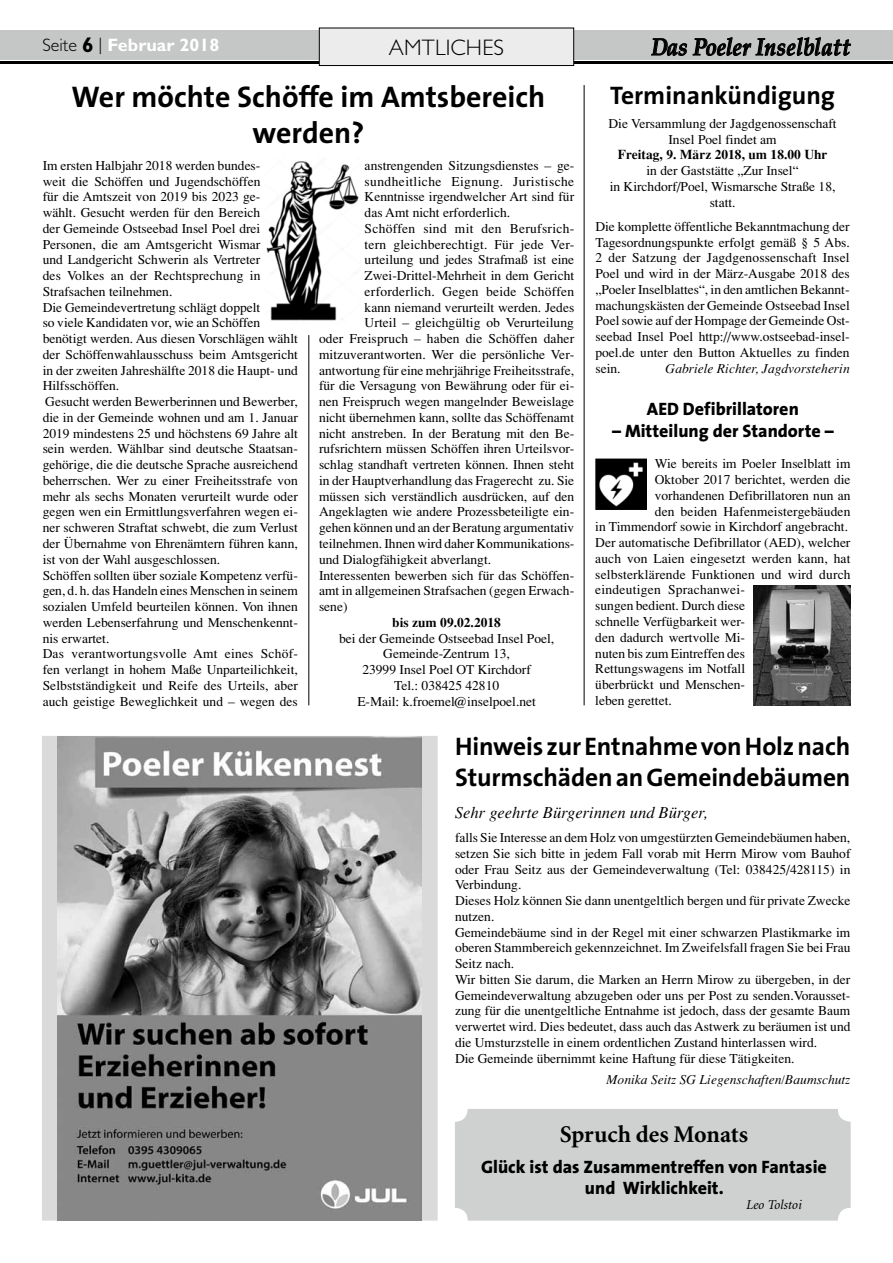
<style>
.page{position:relative;width:893px;height:1263px;background:#fff}
.page>*{position:absolute;margin:0;border:0;box-sizing:border-box;transform-origin:0 0}
.t1{font:700 30px/36px "The Sans";color:#000;text-align:center}
.t2{font:700 25.5px/30.6px "The Sans";letter-spacing:-.005em;color:#000}
.t3{font:italic 700 24.15px "Palatino";letter-spacing:.005em;color:#000;scale:.87 1}
.t4{font:700 24px "Minion";letter-spacing:-.005em;color:#000}
.t5{font:300 22.5px "Gill Sans";letter-spacing:.01em;color:#000}
.t6{font:800 18px/21px "The Sans";color:#000;text-align:center}
.t7{font:700 18px "Gill Sans";color:#fff}
.t8{font:italic 16.5px "Times";color:#000}
.t9{font:13.5px/15.8px "Times";color:#000;text-align:center}
.t10{font:13.5px "Times";letter-spacing:.02em;color:#000}
.t11{font:italic 13.5px "Times";color:#000}
.t12{font:700 13.5px "Times";color:#000}
.t13{font:13.5px "Times";letter-spacing:.03em;color:#000}
.t14{font:italic 13.5px "Minion";color:#000}
.s1{font-weight:300;color:#000}
.s2{font-size:21px;color:#000}
</style>
<div class="page">
<div style="left:0;top:30px;width:893px;height:30px;background:#c5c6c6"></div>
<svg style="left:651px;top:38px;width:36px;height:18px"></svg>
<svg style="left:693px;top:37px;width:158px;height:20px"></svg>
<hr style="left:0;top:61px;width:893px;height:3px;background:#000">
<div style="left:319px;top:28px;width:255px;height:38px;background:#ececed"></div>
<div style="left:319px;top:28px;width:255px;height:38px;border:1px solid #000"></div>
<div style="left:455px;top:1109px;width:395px;height:111px;background:#cfd0d0;border-radius:13px"></div>
<div style="left:455px;top:1109px;width:395px;height:111px;border:1px solid #cfd0d0;border-radius:13px"></div>
<div style="left:42px;top:736px;width:395px;height:484px;background:#dadada"></div>
<hr style="left:584px;top:85px;width:1px;height:620px;background:#000">
<img style="left:266px;top:161px;width:93px;height:160px">
<hr style="left:308px;top:335px;width:1px;height:370px;background:#000">
<img style="left:754px;top:585px;width:96px;height:120px">
<img style="left:595px;top:459px;width:51px;height:50px">
<img style="left:58px;top:736px;width:364px;height:484px">
<h3 class="t7" style="left:43px;top:34px;width:178px"><span class="s1">SEITE</span> <span class="s2">6</span> <span class="s1">|</span> Februar 2018</h3>
<h3 class="t3" style="left:651px;top:28px;width:230px">Das Poeler Inselblatt</h3>
<h3 class="t5" style="left:389px;top:35px;width:115px">AMTLICHES</h3>
<h1 class="t1" style="left:72px;top:78px;width:475px">Wer möchte Schöffe im Amtsbereich werden?</h1>
<p class="t9" style="left:365px;top:157px;width:211px">anstrengenden Sitzungsdienstes – ge-</p>
<p class="t13" style="left:365px;top:173px;width:211px">sundheitliche Eignung. Juristische</p>
<p class="t9" style="left:365px;top:189px;width:211px">Kenntnisse irgendwelcher Art sind für</p>
<p class="t9" style="left:365px;top:205px;width:147px">das Amt nicht erforderlich.</p>
<p class="t10" style="left:365px;top:221px;width:211px">Schöffen sind mit den Berufsrich-</p>
<p class="t9" style="left:365px;top:236px;width:211px">tern gleichberechtigt. Für jede Ver-</p>
<p class="t9" style="left:365px;top:252px;width:211px">urteilung und jedes Strafmaß ist eine</p>
<p class="t9" style="left:365px;top:268px;width:211px">Zwei-Drittel-Mehrheit in dem Gericht</p>
<p class="t10" style="left:365px;top:284px;width:211px">erforderlich. Gegen beide Schöffen</p>
<p class="t9" style="left:365px;top:299px;width:211px">kann niemand verurteilt werden. Jedes</p>
<p class="t9" style="left:365px;top:315px;width:211px">Urteil – gleichgültig ob Verurteilung</p>
<p class="t9" style="left:319px;top:331px;width:257px">oder Freispruch – haben die Schöffen daher</p>
<p class="t9" style="left:319px;top:346px;width:257px">mitzuverantworten. Wer die persönliche Ver-</p>
<p class="t9" style="left:319px;top:362px;width:257px">antwortung für eine mehrjährige Freiheitsstrafe,</p>
<p class="t9" style="left:319px;top:378px;width:257px">für die Versagung von Bewährung oder für ei-</p>
<p class="t9" style="left:319px;top:394px;width:257px">nen Freispruch wegen mangelnder Beweislage</p>
<p class="t9" style="left:319px;top:409px;width:257px">nicht übernehmen kann, sollte das Schöffenamt</p>
<p class="t9" style="left:319px;top:425px;width:257px">nicht anstreben. In der Beratung mit den Be-</p>
<p class="t9" style="left:319px;top:441px;width:257px">rufsrichtern müssen Schöffen ihren Urteilsvor-</p>
<p class="t9" style="left:319px;top:457px;width:257px">schlag standhaft vertreten können. Ihnen steht</p>
<p class="t9" style="left:319px;top:472px;width:257px">in der Hauptverhandlung das Fragerecht zu. Sie</p>
<p class="t9" style="left:319px;top:488px;width:257px">müssen sich verständlich ausdrücken, auf den</p>
<p class="t9" style="left:319px;top:504px;width:257px">Angeklagten wie andere Prozessbeteiligte ein-</p>
<p class="t9" style="left:319px;top:520px;width:257px">gehen können und an der Beratung argumentativ</p>
<p class="t9" style="left:319px;top:536px;width:257px">teilnehmen. Ihnen wird daher Kommunikations-</p>
<p class="t9" style="left:319px;top:551px;width:174px">und Dialogfähigkeit abverlangt.</p>
<p class="t9" style="left:319px;top:567px;width:257px">Interessenten bewerben sich für das Schöffen-</p>
<p class="t9" style="left:319px;top:583px;width:257px">amt in allgemeinen Strafsachen (gegen Erwach-</p>
<p class="t9" style="left:319px;top:599px;width:30px">sene)</p>
<p class="t12" style="left:392px;top:614px;width:110px">bis zum 09.02.2018</p>
<p class="t9" style="left:339px;top:630px;width:217px">bei der Gemeinde Ostseebad Insel Poel,<br>Gemeinde-Zentrum 13,<br>23999 Insel Poel OT Kirchdorf<br>Tel.: 038425 42810<br>E-Mail: k.froemel@inselpoel.net</p>
<h2 class="t2" style="left:455px;top:730px;width:397px">Hinweis zur Entnahme von Holz nach<br>Sturmschäden an Gemeindebäumen</h2>
<p class="t8" style="left:455px;top:802px;width:254px">Sehr geehrte Bürgerinnen und Bürger,</p>
<p class="t9" style="left:455px;top:830px;width:397px;text-align:left">falls Sie Interesse an dem Holz von umgestürzten Gemeindebäumen haben, setzen Sie sich bitte in jedem Fall vorab mit Herrn Mirow vom Bauhof oder Frau Seitz aus der Gemeindeverwaltung (Tel: 038425/428115) in Verbindung.<br>Dieses Holz können Sie dann unentgeltlich bergen und für private Zwecke nutzen.<br>Gemeindebäume sind in der Regel mit einer schwarzen Plastikmarke im oberen Stammbereich gekennzeichnet. Im Zweifelsfall fragen Sie bei Frau Seitz nach.<br>Wir bitten Sie darum, die Marken an Herrn Mirow zu übergeben, in der Gemeindeverwaltung abzugeben oder uns per Post zu senden.Vorausset&shy;zung für die unentgeltliche Entnahme ist jedoch, dass der gesamte Baum verwertet wird. Dies bedeutet, dass auch das Astwerk zu beräumen ist und die Umsturzstelle in einem ordentlichen Zustand hinterlassen wird.<br>Die Gemeinde übernimmt keine Haftung für diese Tätigkeiten.</p>
<p class="t11" style="left:606px;top:1072px;width:246px">Monika Seitz SG Liegenschaften/Baumschutz</p>
<h2 class="t2" style="left:610px;top:79px;width:227px">Terminankündigung</h2>
<p class="t9" style="left:609px;top:115px;width:230px">Die Versammlung der Jagdgenossenschaft<br>Insel Poel findet am</p>
<p class="t12" style="left:618px;top:146px;width:211px">Freitag, 9. März 2018, um 18.00 Uhr</p>
<p class="t9" style="left:610px;top:163px;width:227px">in der Gaststätte „Zur Insel“<br>in Kirchdorf/Poel, Wismarsche Straße 18, statt.</p>
<p class="t9" style="left:595px;top:218px;width:256px;text-align:justify">Die komplette öffentliche Bekanntmachung der Tagesordnungspunkte erfolgt gemäß § 5 Abs.<br>2 der Satzung der Jagdgenossenschaft Insel Poel und wird in der März-Ausgabe 2018 des „Poeler Inselblattes“, in den amtlichen Bekannt&shy;machungskästen der Gemeinde Ostseebad Insel Poel sowie auf der Hompage der Gemeinde Ost&shy;seebad Insel Poel http://www.ostseebad-insel&shy;poel.de unter den Button Aktuelles zu finden sein.</p>
<p class="t9" style="left:43px;top:157px;width:257px;text-align:left">Im ersten Halbjahr 2018 werden bundes-<br>weit die Schöffen und Jugendschöffen<br>für die Amtszeit von 2019 bis 2023 ge-<br>wählt. Gesucht werden für den Bereich<br>der Gemeinde Ostseebad Insel Poel drei Personen, die am Amtsgericht Wismar<br>und Landgericht Schwerin als Vertreter<br>des Volkes an der Rechtsprechung in Strafsachen teilnehmen.<br>Die Gemeindevertretung schlägt doppelt<br>so viele Kandidaten vor, wie an Schöffen benötigt werden. Aus diesen Vorschlägen wählt der Schöffenwahlausschuss beim Amtsgericht in der zweiten Jahreshälfte 2018 die Haupt- und Hilfsschöffen.<br>Gesucht werden Bewerberinnen und Bewerber, die in der Gemeinde wohnen und am 1. Januar 2019 mindestens 25 und höchstens 69 Jahre alt sein werden. Wählbar sind deutsche Staatsan&shy;gehörige, die die deutsche Sprache ausreichend beherrschen. Wer zu einer Freiheitsstrafe von mehr als sechs Monaten verurteilt wurde oder gegen wen ein Ermittlungsverfahren wegen ei&shy;ner schweren Straftat schwebt, die zum Verlust der Übernahme von Ehrenämtern führen kann, ist von der Wahl ausgeschlossen.<br>Schöffen sollten über soziale Kompetenz verfü&shy;gen, d. h. das Handeln eines Menschen in seinem sozialen Umfeld beurteilen können. Von ihnen werden Lebenserfahrung und Menschenkennt&shy;nis erwartet.<br>Das verantwortungsvolle Amt eines Schöf&shy;fen verlangt in hohem Maße Unparteilichkeit, Selbstständigkeit und Reife des Urteils, aber auch geistige Beweglichkeit und – wegen des</p>
<p class="t11" style="left:666px;top:360px;width:186px">Gabriele Richter, Jagdvorsteherin</p>
<h3 class="t6" style="left:647px;top:398px;width:153px">AED Defibrillatoren</h3>
<h3 class="t6" style="left:612px;top:420px;width:223px">– Mitteilung der Standorte –</h3>
<p class="t9" style="left:655px;top:456px;width:197px">Wie bereits im Poeler Inselblatt im</p>
<p class="t9" style="left:655px;top:472px;width:197px">Oktober 2017 berichtet, werden die</p>
<p class="t9" style="left:655px;top:487px;width:197px">vorhandenen Defibrillatoren nun an</p>
<p class="t9" style="left:655px;top:503px;width:197px">den beiden Hafenmeistergebäuden</p>
<p class="t9" style="left:595px;top:519px;width:254px">in Timmendorf sowie in Kirchdorf angebracht.</p>
<p class="t9" style="left:595px;top:535px;width:257px">Der automatische Defibrillator (AED), welcher</p>
<p class="t9" style="left:595px;top:550px;width:257px">auch von Laien eingesetzt werden kann, hat</p>
<p class="t9" style="left:595px;top:566px;width:257px">selbsterklärende Funktionen und wird durch</p>
<p class="t10" style="left:595px;top:582px;width:151px">eindeutigen Sprachanwei-</p>
<p class="t9" style="left:595px;top:598px;width:151px">sungen bedient. Durch diese</p>
<p class="t9" style="left:595px;top:613px;width:151px">schnelle Verfügbarkeit wer-</p>
<p class="t9" style="left:595px;top:629px;width:151px">den dadurch wertvolle Mi-</p>
<p class="t9" style="left:595px;top:645px;width:151px">nuten bis zum Eintreffen des</p>
<p class="t9" style="left:595px;top:661px;width:151px">Rettungswagens im Notfall</p>
<p class="t9" style="left:595px;top:677px;width:151px">überbrückt und Menschen-</p>
<p class="t9" style="left:595px;top:692px;width:78px">leben gerettet.</p>
<h3 class="t4" style="left:560px;top:1122px;width:190px">Spruch des Monats</h3>
<h3 class="t6" style="left:481px;top:1156px;width:347px">Glück ist das Zusammentreffen von Fantasie und Wirklichkeit.</h3>
<p class="t14" style="left:746px;top:1198px;width:57px">Leo Tolstoi</p>
</div>
